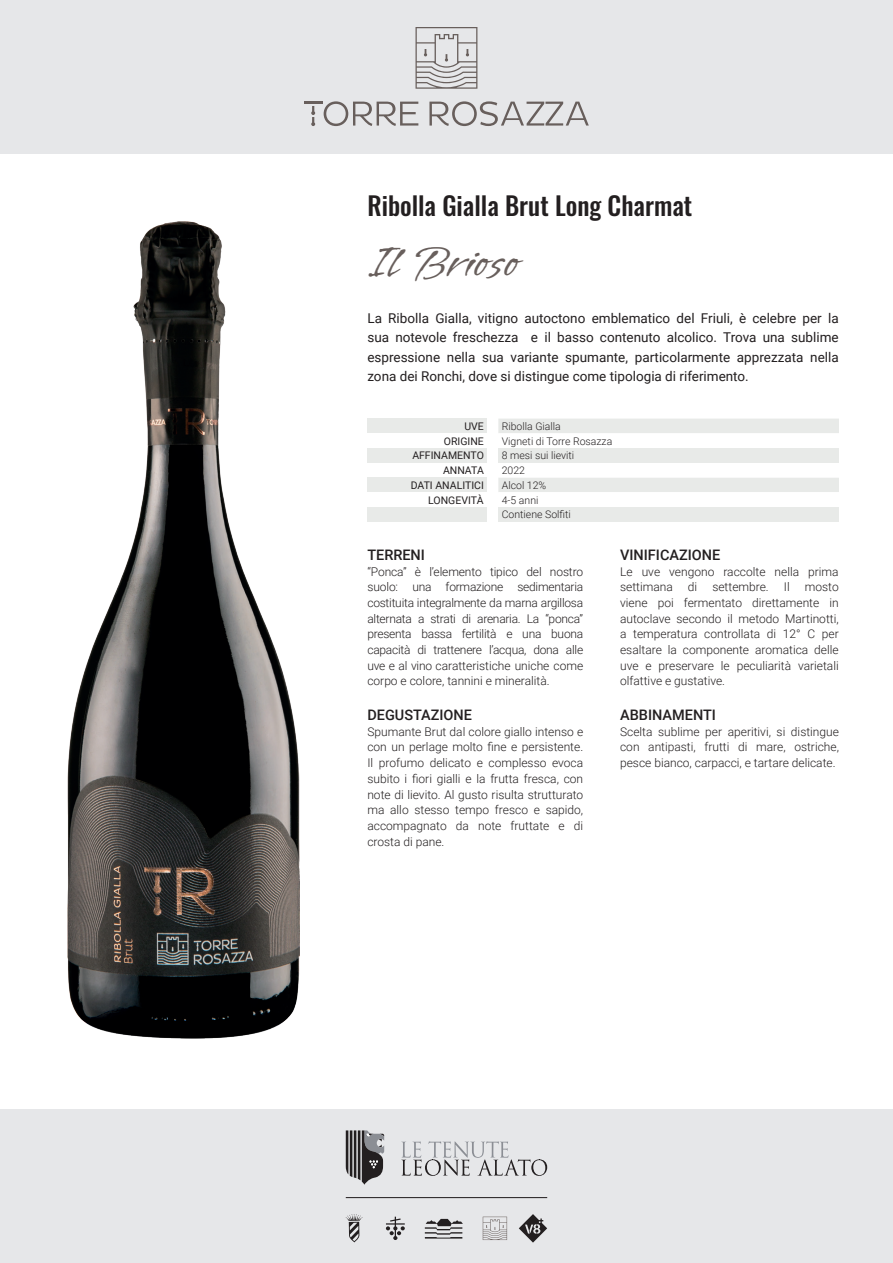
<style>
.page{position:relative;width:893px;height:1263px;background:#fff}
.page>*{position:absolute;margin:0;border:0;box-sizing:border-box;transform-origin:0 0}
.t1{font:45px "Vujahday Script";color:#685f5c}
.t2{font:500 25.5px "Oswald";color:#231f20}
.t3{font:500 14.55px "Roboto";color:#231f20}
.t4{font:13.5px/19.5px "Roboto";color:#231f20;text-align:justify}
.t5{font:300 12px/15.8px "Roboto";color:#231f20;text-align:justify}
.t6{font:300 10.5px "Roboto";color:#231f20}
.t7{font:10.5px "Roboto";color:#231f20}
</style>
<div class="page">
<div style="left:0;top:0;width:893px;height:153px;background:#e6e7e9"></div>
<div style="left:0;top:1110px;width:893px;height:153px;background:#e6e7e9"></div>
<svg style="left:401px;top:1141px;width:146px;height:35px"></svg>
<svg style="left:346px;top:1130px;width:38px;height:55px"></svg>
<svg style="left:483px;top:1217px;width:24px;height:23px"></svg>
<svg style="left:386px;top:1217px;width:19px;height:23px"></svg>
<svg style="left:425px;top:1219px;width:38px;height:19px"></svg>
<hr style="left:346px;top:1197px;width:201px;height:1px;background:#231f20">
<svg style="left:415px;top:27px;width:62px;height:62px"></svg>
<svg style="left:429px;top:101px;width:160px;height:25px"></svg>
<svg style="left:304px;top:101px;width:114px;height:25px"></svg>
<svg style="left:346px;top:1214px;width:16px;height:28px"></svg>
<svg style="left:519px;top:1214px;width:28px;height:28px"></svg>
<img style="left:68px;top:221px;width:231px;height:818px">
<svg style="left:367px;top:419px;width:472px;height:73px"></svg>
<div style="left:367px;top:448px;width:120px;height:15px;background:#e8eae8"></div>
<div style="left:498px;top:448px;width:341px;height:15px;background:#e8eae8"></div>
<div style="left:367px;top:477px;width:120px;height:15px;background:#e8eae8"></div>
<div style="left:367px;top:507px;width:120px;height:15px;background:#e8eae8"></div>
<div style="left:498px;top:507px;width:341px;height:15px;background:#e8eae8"></div>
<p class="t2" style="left:367px;top:192px;width:326px">Ribolla Gialla Brut Long Charmat</p>
<p class="t1" style="left:367px;top:234px;width:153px">Il Brioso</p>
<p class="t4" style="left:367px;top:308px;width:473px">La Ribolla Gialla, vitigno autoctono emblematico del Friuli, è celebre per la sua notevole freschezza e il basso contenuto alcolico. Trova una sublime espressione nella sua variante spumante, particolarmente apprezzata nella zona dei Ronchi, dove si distingue come tipologia di riferimento.</p>
<p class="t7" style="left:464px;top:419px;width:21px">UVE</p>
<p class="t6" style="left:502px;top:419px;width:61px">Ribolla Gialla</p>
<p class="t7" style="left:444px;top:433px;width:42px">ORIGINE</p>
<p class="t6" style="left:502px;top:433px;width:112px">Vigneti di Torre Rosazza</p>
<p class="t7" style="left:412px;top:448px;width:73px">AFFINAMENTO</p>
<p class="t6" style="left:502px;top:448px;width:74px">8 mesi sui lieviti</p>
<p class="t7" style="left:443px;top:463px;width:42px">ANNATA</p>
<p class="t6" style="left:502px;top:463px;width:25px">2022</p>
<p class="t7" style="left:411px;top:478px;width:75px">DATI ANALITICI</p>
<p class="t6" style="left:502px;top:478px;width:46px">Alcol 12%</p>
<p class="t7" style="left:428px;top:492px;width:57px">LONGEVITÀ</p>
<p class="t6" style="left:502px;top:492px;width:38px">4-5 anni</p>
<p class="t6" style="left:502px;top:507px;width:71px">Contiene Solfiti</p>
<p class="t3" style="left:367px;top:544px;width:59px">TERRENI</p>
<p class="t5" style="left:367px;top:563px;width:217px">“Ponca” è l’elemento tipico del nostro suolo: una formazione sedimentaria costituita integralmente da marna argillosa alternata a strati di arenaria. La “ponca” presenta bassa fertilità e una buona capacità di trattenere l’acqua, dona alle uve e al vino caratteristiche uniche come corpo e colore, tannini e mineralità.</p>
<p class="t3" style="left:367px;top:705px;width:106px">DEGUSTAZIONE</p>
<p class="t5" style="left:367px;top:723px;width:217px">Spumante Brut dal colore giallo intenso e con un perlage molto fine e persistente.<br>Il profumo delicato e complesso evoca subito i fiori gialli e la frutta fresca, con note di lievito. Al gusto risulta strutturato ma allo stesso tempo fresco e sapido, accompagnato da note fruttate e di crosta di pane.</p>
<p class="t3" style="left:620px;top:544px;width:102px">VINIFICAZIONE</p>
<p class="t5" style="left:620px;top:563px;width:220px">Le uve vengono raccolte nella prima settimana</p>
<p class="t5" style="left:688px;top:579px;width:11px">di</p>
<p class="t5" style="left:712px;top:579px;width:58px">settembre.</p>
<p class="t5" style="left:784px;top:579px;width:7px">Il</p>
<p class="t5" style="left:620px;top:579px;width:220px;text-indent:185px">mosto viene poi fermentato direttamente in autoclave secondo il metodo Martinotti, a temperatura controllata di 12° C per esaltare la componente aromatica delle uve e preservare le peculiarità varietali olfattive e gustative.</p>
<p class="t3" style="left:620px;top:705px;width:97px">ABBINAMENTI</p>
<p class="t5" style="left:620px;top:723px;width:220px">Scelta sublime per aperitivi, si distingue con antipasti, frutti di mare, ostriche, pesce bianco, carpacci, e tartare delicate.</p>
</div>
